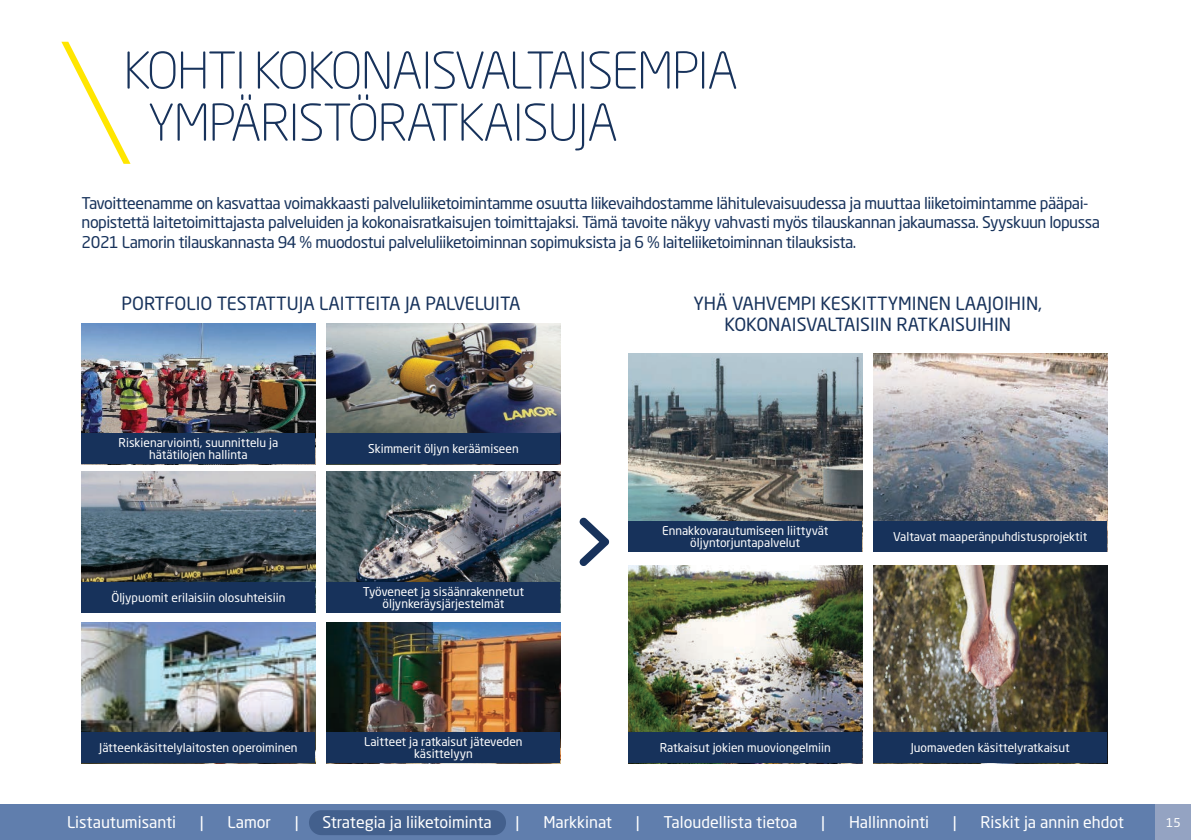
<style>
.page{position:relative;width:1191px;height:840px;background:#fff}
.page>*{position:absolute;margin:0;border:0;box-sizing:border-box;transform-origin:0 0}
.t1{font:300 50px/52px "Neo Sans W1 G";letter-spacing:-.03em;color:#17325b}
.t2{font:18px/21.6px "Neo Sans W1 G";color:#17325b;text-align:center}
.t3{font:16px/19.2px "Neo Sans W1 G";letter-spacing:-.03em;color:#17325b}
.t4{font:16px "Neo Sans W1 G";color:#fff}
.t5{font:12px/12px "Neo Sans W1 G";color:#fff;text-align:center}
</style>
<div class="page">
<img style="left:82px;top:323px;width:233px;height:110px">
<img style="left:327px;top:323px;width:233px;height:110px">
<img style="left:82px;top:471px;width:233px;height:110px">
<img style="left:628px;top:353px;width:234px;height:167px">
<img style="left:327px;top:471px;width:233px;height:110px">
<img style="left:873px;top:353px;width:234px;height:167px">
<img style="left:82px;top:622px;width:233px;height:110px">
<img style="left:628px;top:565px;width:234px;height:167px">
<img style="left:327px;top:622px;width:233px;height:110px">
<img style="left:873px;top:565px;width:234px;height:167px">
<svg style="left:579px;top:517px;width:30px;height:49px"></svg>
<div style="left:82px;top:433px;width:233px;height:31px;background:#17325b"></div>
<div style="left:82px;top:581px;width:233px;height:31px;background:#17325b"></div>
<div style="left:82px;top:732px;width:233px;height:30px;background:#17325b"></div>
<div style="left:327px;top:433px;width:233px;height:31px;background:#17325b"></div>
<div style="left:628px;top:520px;width:234px;height:31px;background:#17325b"></div>
<div style="left:628px;top:732px;width:234px;height:30px;background:#17325b"></div>
<div style="left:873px;top:520px;width:234px;height:31px;background:#17325b"></div>
<div style="left:873px;top:732px;width:234px;height:30px;background:#17325b"></div>
<div style="left:327px;top:581px;width:233px;height:31px;background:#17325b"></div>
<div style="left:327px;top:732px;width:233px;height:30px;background:#17325b"></div>
<svg style="left:61px;top:42px;width:69px;height:122px"></svg>
<div style="left:0;top:804px;width:1191px;height:35px;background:#607ead"></div>
<div style="left:309px;top:809px;width:197px;height:25px;background:#43608d;border-radius:12px"></div>
<div style="left:1156px;top:804px;width:35px;height:35px;background:#94a3c2"></div>
<h1 class="t1" style="left:147px;top:44px;width:592px;text-indent:-24px">KOHTI KOKONAISVALTAISEMPIA<br>YMPÄRISTÖRATKAISUJA</h1>
<p class="t3" style="left:82px;top:193px;width:1019px">Tavoitteenamme on kasvattaa voimakkaasti palveluliiketoimintamme osuutta liikevaihdostamme lähitulevaisuudessa ja muuttaa liiketoimintamme pääpai&shy;nopistettä laitetoimittajasta palveluiden ja kokonaisratkaisujen toimittajaksi. Tämä tavoite näkyy vahvasti myös tilauskannan jakaumassa. Syyskuun lopussa<br>2021 Lamorin tilauskannasta 94 % muodostui palveluliiketoiminnan sopimuksista ja 6 % laiteliiketoiminnan tilauksista.</p>
<p class="t2" style="left:121px;top:292px;width:400px">PORTFOLIO TESTATTUJA LAITTEITA JA PALVELUITA</p>
<p class="t2" style="left:693px;top:292px;width:350px">YHÄ VAHVEMPI KESKITTYMINEN LAAJOIHIN,<br>KOKONAISVALTAISIIN RATKAISUIHIN</p>
<p class="t5" style="left:119px;top:436px;width:161px">Riskienarviointi, suunnittelu ja hätätilojen hallinta</p>
<p class="t5" style="left:368px;top:442px;width:152px">Skimmerit öljyn keräämiseen</p>
<p class="t5" style="left:662px;top:524px;width:168px">Ennakkovarautumiseen liittyvät öljyntorjuntapalvelut</p>
<p class="t5" style="left:893px;top:530px;width:196px">Valtavat maaperänpuhdistusprojektit</p>
<p class="t5" style="left:111px;top:590px;width:175px">Öljypuomit erilaisiin olosuhteisiin</p>
<p class="t5" style="left:363px;top:584px;width:163px">Työveneet ja sisäänrakennetut öljynkeräysjärjestelmät</p>
<p class="t5" style="left:99px;top:741px;width:200px">Jätteenkäsittelylaitosten operoiminen</p>
<p class="t5" style="left:364px;top:735px;width:160px">Laitteet ja ratkaisut jäteveden käsittelyyn</p>
<p class="t5" style="left:660px;top:741px;width:172px">Ratkaisut jokien muoviongelmiin</p>
<p class="t5" style="left:910px;top:741px;width:160px">Juomaveden käsittelyratkaisut</p>
<p class="t4" style="left:67px;top:811px;width:111px">Listautumisanti</p>
<p class="t4" style="left:200px;top:811px;width:5px">|</p>
<p class="t4" style="left:228px;top:811px;width:45px">Lamor</p>
<p class="t4" style="left:295px;top:811px;width:5px">|</p>
<p class="t4" style="left:322px;top:811px;width:171px">Strategia ja liiketoiminta</p>
<p class="t4" style="left:515px;top:811px;width:5px">|</p>
<p class="t4" style="left:543px;top:811px;width:70px">Markkinat</p>
<p class="t4" style="left:636px;top:811px;width:5px">|</p>
<p class="t4" style="left:663px;top:811px;width:135px">Taloudellista tietoa</p>
<p class="t4" style="left:821px;top:811px;width:5px">|</p>
<p class="t4" style="left:849px;top:811px;width:82px">Hallinnointi</p>
<p class="t4" style="left:953px;top:811px;width:5px">|</p>
<p class="t4" style="left:980px;top:811px;width:145px">Riskit ja annin ehdot</p>
<p class="t5" style="left:1166px;top:815px;width:16px">15</p>
</div>
